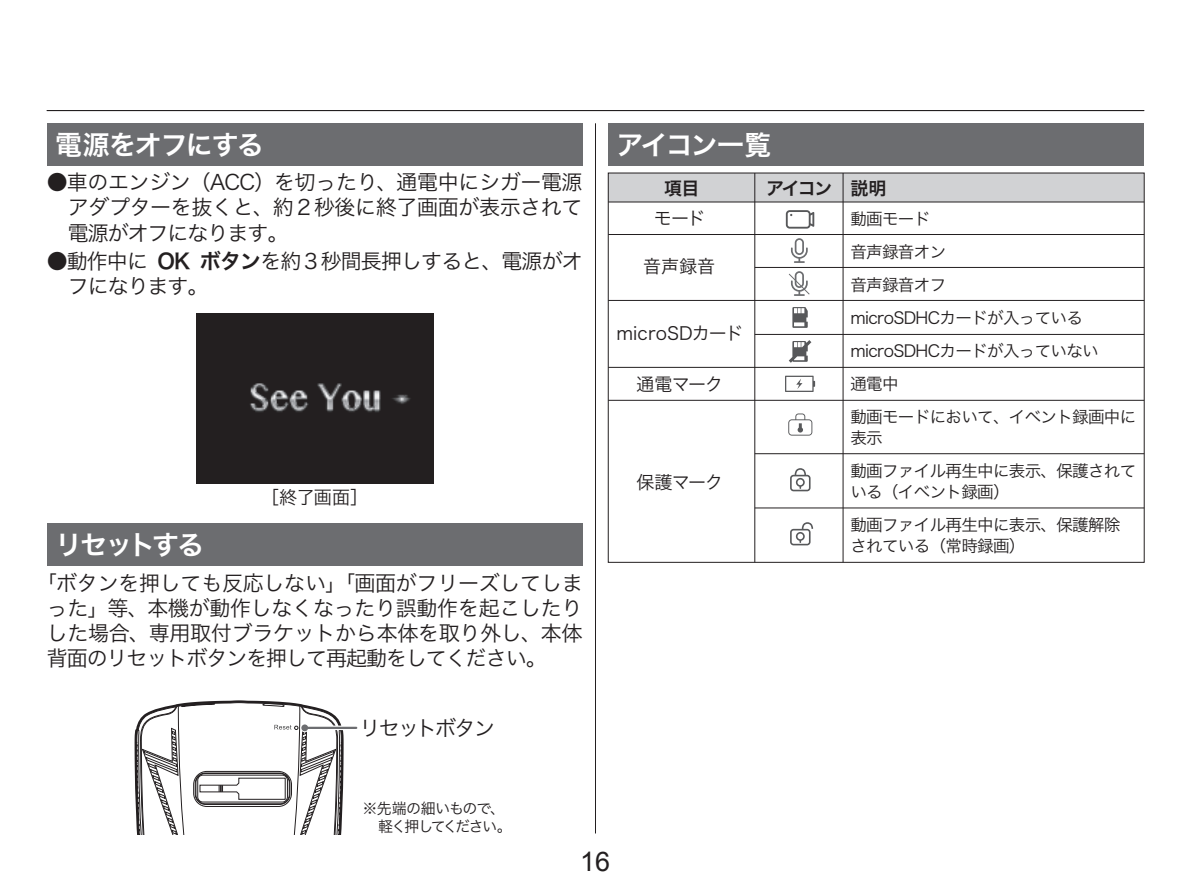
<style>
.page{position:relative;width:1191px;height:893px;background:#fff}
.page>*{position:absolute;margin:0;border:0;box-sizing:border-box;transform-origin:0 0}
.t1{font:27px "Hira Kaku Pro N W6";letter-spacing:-.065em;color:#fff}
.t2{font:27px "Hira Kaku Pro N W6";letter-spacing:-.04em;color:#fff}
.t3{font:27px "Arial";color:#231f20}
.t4{font:21px/25.2px "Hira Kaku Pro N W3";letter-spacing:-.04em;color:#231f20;text-align:justify}
.t5{font:21px "Hira Kaku Pro N W3";letter-spacing:-.075em;color:#231f20}
.t6{font:18px "Hira Kaku Pro N W3";letter-spacing:-.02em;color:#231f20}
.t7{font:18px "Hira Kaku Pro N W3";color:#231f20}
.t8{font:18px "Hira Kaku Pro N W6";letter-spacing:-.08em;color:#231f20}
.t9{font:16.5px/33px "Hira Kaku Pro N W3";letter-spacing:-.04em;color:#231f20}
.t10{font:15px/18px "Hira Kaku Pro N W3";letter-spacing:-.09em;color:#231f20}
.s1{font-family:"Hira Kaku Pro N W6"}
</style>
<div class="page">
<hr style="left:47px;top:110px;width:1097px;height:1px;background:#231f20">
<hr style="left:595px;top:123px;width:1px;height:710px;background:#231f20">
<div style="left:47px;top:123px;width:536px;height:43px;background:#6c6d70"></div>
<div style="left:608px;top:123px;width:536px;height:43px;background:#6c6d70"></div>
<div style="left:47px;top:523px;width:536px;height:43px;background:#6c6d70"></div>
<svg style="left:792px;top:307px;width:15px;height:21px"></svg>
<svg style="left:788px;top:340px;width:23px;height:23px"></svg>
<svg style="left:135px;top:700px;width:208px;height:135px"></svg>
<div style="left:193px;top:771px;width:99px;height:36px;border:1px solid #231f20;border-radius:13px"></div>
<div style="left:195px;top:773px;width:95px;height:32px;border:1px solid #231f20;border-radius:10px"></div>
<div style="left:196px;top:773px;width:93px;height:31px;border:1px solid #231f20;border-radius:9px"></div>
<div style="left:197px;top:775px;width:91px;height:27px;border:1px solid #231f20;border-radius:5px"></div>
<svg style="left:309px;top:726px;width:47px;height:4px"></svg>
<svg style="left:300px;top:723px;width:9px;height:9px"></svg>
<hr style="left:305px;top:727px;width:51px;height:2px;background:#6c6d70">
<div style="left:301px;top:724px;width:7px;height:7px;background:#6c6d70;border-radius:50%"></div>
<svg style="left:790px;top:468px;width:20px;height:23px"></svg>
<div style="left:608px;top:173px;width:536px;height:29px;background:#d1d2d4"></div>
<hr style="left:608px;top:201px;width:536px;height:1px;background:#231f20">
<hr style="left:755px;top:267px;width:389px;height:1px;background:#231f20">
<hr style="left:608px;top:400px;width:536px;height:1px;background:#231f20">
<hr style="left:755px;top:334px;width:389px;height:1px;background:#231f20">
<hr style="left:608px;top:300px;width:536px;height:1px;background:#231f20">
<hr style="left:608px;top:234px;width:536px;height:1px;background:#231f20">
<hr style="left:755px;top:453px;width:389px;height:1px;background:#231f20">
<hr style="left:755px;top:507px;width:389px;height:1px;background:#231f20">
<hr style="left:608px;top:367px;width:536px;height:1px;background:#231f20">
<hr style="left:842px;top:173px;width:1px;height:389px;background:#231f20">
<hr style="left:754px;top:173px;width:1px;height:389px;background:#231f20">
<svg style="left:786px;top:210px;width:28px;height:19px"></svg>
<svg style="left:785px;top:376px;width:30px;height:16px"></svg>
<div style="left:196px;top:314px;width:237px;height:170px;background:#231f20"></div>
<svg style="left:788px;top:413px;width:24px;height:23px"></svg>
<svg style="left:791px;top:238px;width:16px;height:25px"></svg>
<svg style="left:790px;top:522px;width:23px;height:23px"></svg>
<svg style="left:788px;top:271px;width:22px;height:25px"></svg>
<p class="t2" style="left:55px;top:121px;width:210px">電源をオフにする</p>
<p class="t1" style="left:616px;top:121px;width:156px">アイコン一覧</p>
<p class="t4" style="left:68px;top:168px;width:516px;text-indent:-21px">●車のエンジン（ACC）を切ったり、通電中にシガー電源アダプターを抜くと、約２秒後に終了画面が表示されて電源がオフになります。</p>
<p class="t4" style="left:68px;top:247px;width:516px;text-indent:-21px">●動作中に <span class="s1">OK ボタン</span>を約３秒間長押しすると、電源がオフになります。</p>
<p class="t1" style="left:55px;top:520px;width:150px">リセットする</p>
<p class="t6" style="left:261px;top:481px;width:108px">［終了画面］</p>
<p class="t4" style="left:47px;top:569px;width:537px;text-indent:-10px">「ボタンを押しても反応しない」「画面がフリーズしてしまった」等、本機が動作しなくなったり誤動作を起こしたりした場合、専用取付ブラケットから本体を取り外し、本体背面のリセットボタンを押して再起動をしてください。</p>
<p class="t5" style="left:359px;top:710px;width:137px">リセットボタン</p>
<p class="t8" style="left:664px;top:171px;width:37px">項目</p>
<p class="t8" style="left:766px;top:171px;width:122px">アイコン 説明</p>
<p class="t9" style="left:850px;top:201px;width:287px">動画モード<br>音声録音オン<br>音声録音オフ<br>microSDHCカードが入っているmicroSDHCカードが入っていない<br>通電中<br>動画モードにおいて、イベント録画中に</p>
<p class="t9" style="left:850px;top:420px;width:287px">表示<br>動画ファイル再生中に表示、保護されて</p>
<p class="t9" style="left:850px;top:474px;width:271px">いる（イベント録画）<br>動画ファイル再生中に表示、保護解除</p>
<p class="t9" style="left:850px;top:528px;width:176px">されている（常時録画）</p>
<p class="t6" style="left:653px;top:202px;width:53px">モード</p>
<p class="t6" style="left:643px;top:250px;width:73px">音声録音</p>
<p class="t7" style="left:616px;top:317px;width:128px">microSDカード</p>
<p class="t6" style="left:636px;top:368px;width:88px">通電マーク</p>
<p class="t6" style="left:636px;top:466px;width:88px">保護マーク</p>
<p class="t10" style="left:362px;top:798px;width:151px">※先端の細いもので、　軽く押してください。</p>
<p class="t3" style="left:580px;top:844px;width:32px">16</p>
</div>
